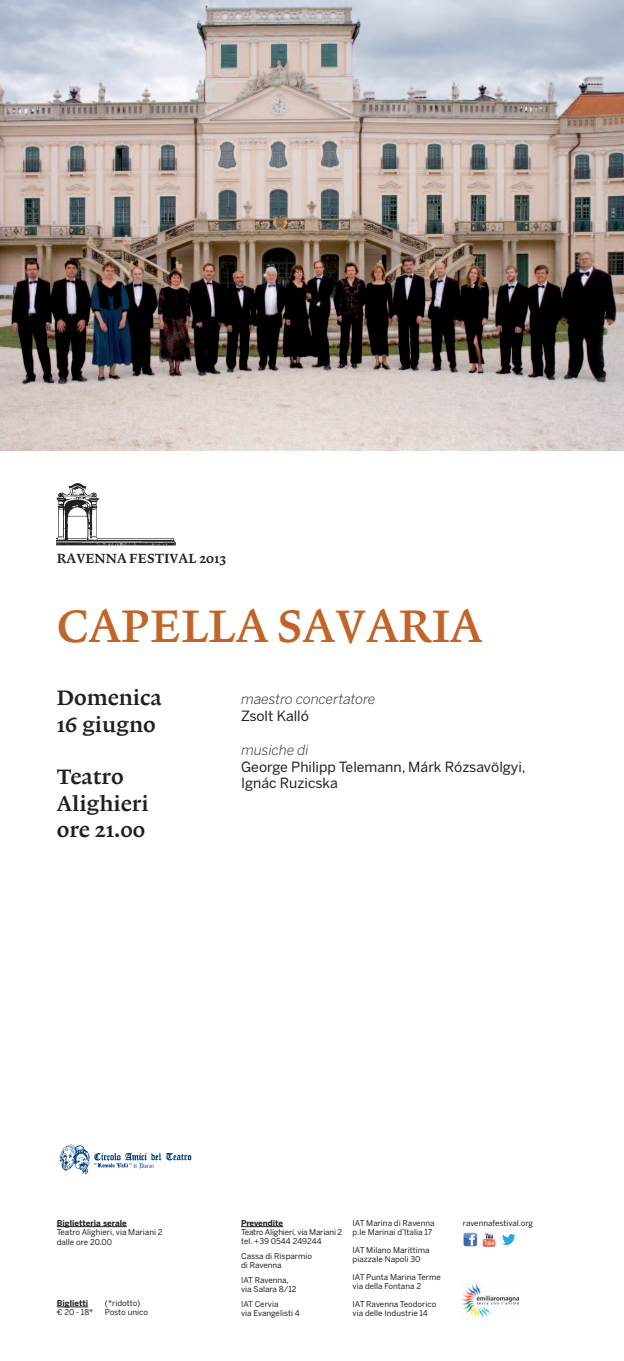
<style>
.page{position:relative;width:624px;height:1361px;background:#fff}
.page>*{position:absolute;margin:0;border:0;box-sizing:border-box;transform-origin:0 0}
.t1{font:48px "Lexicon No 1 Roman B";color:#c26428}
.t2{font:22px/26.4px "Lexicon No 1 Roman C";color:#231f20}
.t3{font:14px/16.8px "Benton Sans";color:#231f20}
.t4{font:italic 300 14px "Benton Sans";color:#231f20}
.t5{font:14px "Lexicon No 1 Roman C";color:#231f20}
.t6{font:8px/9px "Benton Sans";color:#231f20}
.t7{font:8px/9px "Benton Sans";letter-spacing:-.02em;color:#231f20}
.t8{font:700 8px "Benton Sans";color:#231f20}
</style>
<div class="page">
<hr style="left:241px;top:1226px;width:42px;height:1px;background:#231f20">
<img style="left:462px;top:1284px;width:56px;height:34px">
<svg style="left:463px;top:1232px;width:9px;height:13px"></svg>
<img style="left:482px;top:1232px;width:14px;height:15px">
<svg style="left:502px;top:1234px;width:13px;height:11px"></svg>
<img style="left:57px;top:483px;width:119px;height:63px">
<img style="left:0;top:0;width:624px;height:451px">
<hr style="left:57px;top:1226px;width:70px;height:1px;background:#231f20">
<hr style="left:57px;top:1306px;width:31px;height:1px;background:#231f20">
<img style="left:59px;top:1144px;width:133px;height:31px">
<p class="t5" style="left:57px;top:551px;width:171px">RAVENNA FESTIVAL 2013</p>
<p class="t1" style="left:57px;top:599px;width:427px">CAPELLA SAVARIA</p>
<p class="t2" style="left:57px;top:685px;width:106px">Domenica</p>
<p class="t2" style="left:57px;top:711px;width:101px">16 giugno</p>
<p class="t2" style="left:57px;top:764px;width:93px">Teatro<br>Alighieri</p>
<p class="t2" style="left:57px;top:817px;width:90px">ore 21.00</p>
<p class="t4" style="left:241px;top:691px;width:136px">maestro concertatore</p>
<p class="t3" style="left:241px;top:707px;width:69px">Zsolt Kalló</p>
<p class="t4" style="left:241px;top:741px;width:69px">musiche di</p>
<p class="t3" style="left:241px;top:758px;width:286px">George Philipp Telemann, Márk Rózsavölgyi,<br>Ignác Ruzicska</p>
<p class="t8" style="left:57px;top:1218px;width:71px">Biglietteria serale</p>
<p class="t6" style="left:57px;top:1227px;width:107px">Teatro Alighieri, via Mariani 2</p>
<p class="t6" style="left:57px;top:1237px;width:57px">dalle ore 20.00</p>
<p class="t8" style="left:57px;top:1298px;width:33px">Biglietti</p>
<p class="t6" style="left:105px;top:1298px;width:37px">(*ridotto)</p>
<p class="t6" style="left:57px;top:1308px;width:38px">€ 20 - 18*</p>
<p class="t6" style="left:105px;top:1308px;width:45px">Posto unico</p>
<p class="t8" style="left:241px;top:1218px;width:44px">Prevendite</p>
<p class="t7" style="left:241px;top:1227px;width:103px">Teatro Alighieri, via Mariani 2 tel. +39 0544 249244</p>
<p class="t6" style="left:241px;top:1251px;width:72px">Cassa di Risparmio di Ravenna</p>
<p class="t6" style="left:241px;top:1275px;width:57px">IAT Ravenna, via Salara 8/12</p>
<p class="t6" style="left:241px;top:1299px;width:60px">IAT Cervia<br>via Evangelisti 4</p>
<p class="t6" style="left:352px;top:1218px;width:83px">IAT Marina di Ravenna p.le Marinai d’Italia 17</p>
<p class="t6" style="left:352px;top:1245px;width:78px">IAT Milano Marittima piazzale Napoli 30</p>
<p class="t6" style="left:352px;top:1272px;width:90px">IAT Punta Marina Terme via della Fontana 2</p>
<p class="t6" style="left:352px;top:1299px;width:85px">IAT Ravenna Teodorico via delle Industrie 14</p>
<p class="t6" style="left:463px;top:1218px;width:72px">ravennafestival.org</p>
</div>
